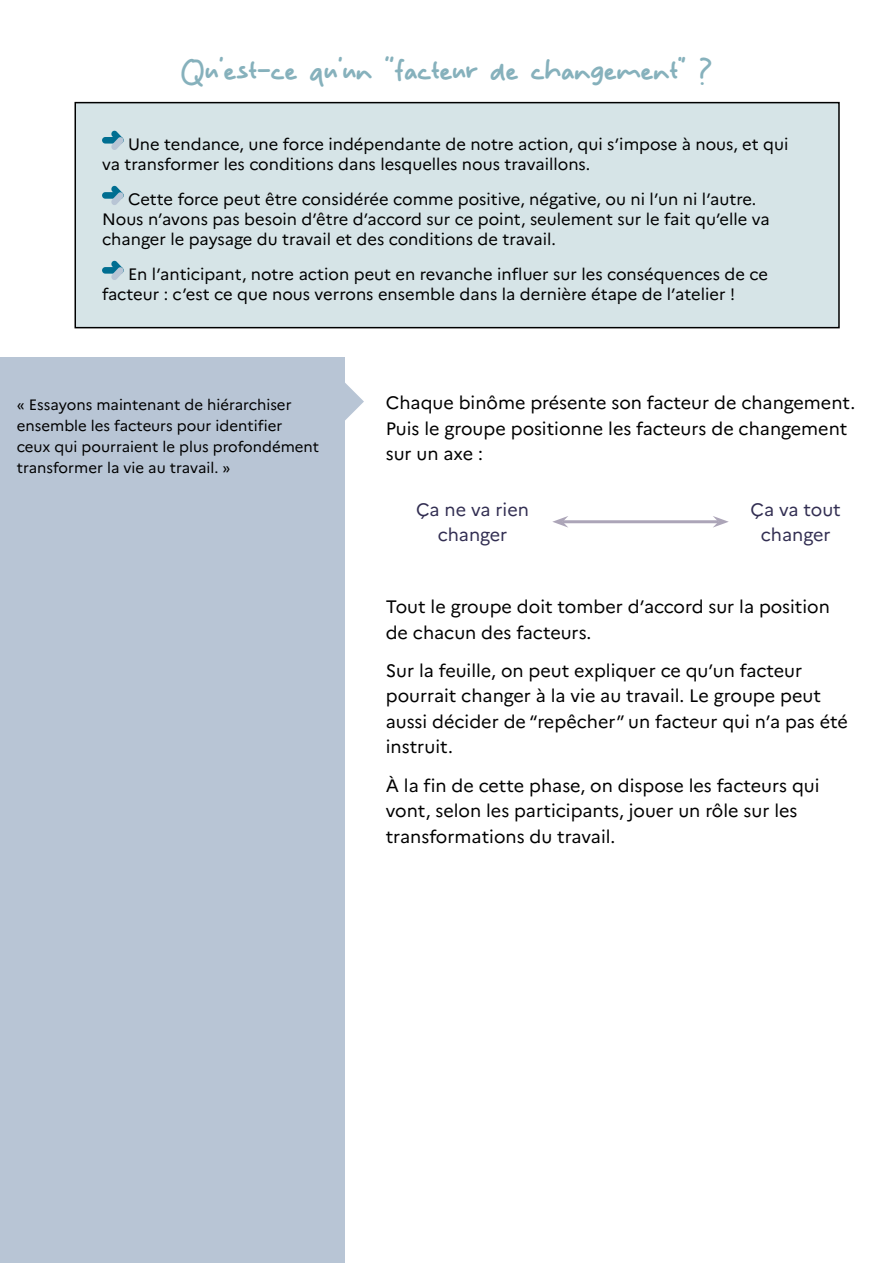
<style>
.page{position:relative;width:893px;height:1263px;background:#fff}
.page>*{position:absolute;margin:0;border:0;box-sizing:border-box;transform-origin:0 0}
.t1{font:40.5px "Miology";color:#86b1bc}
.t2{font:18px/25.5px "Marianne";color:#000}
.t3{font:18px/25.5px "Marianne";color:#322e52;text-align:center}
.t4{font:16.5px/19.8px "Marianne";color:#000}
.t5{font:15px/21px "Marianne";color:#000}
</style>
<div class="page">
<div style="left:75px;top:103px;width:764px;height:225px;background:#d6e4e7"></div>
<div style="left:75px;top:102px;width:765px;height:226px;border:2px solid #000"></div>
<div style="left:102px;top:137px;width:22px;height:7px;background:#006e91;border-radius:3px"></div>
<svg style="left:111px;top:130px;width:13px;height:20px"></svg>
<div style="left:102px;top:192px;width:22px;height:7px;background:#006e91;border-radius:3px"></div>
<svg style="left:111px;top:186px;width:13px;height:19px"></svg>
<div style="left:102px;top:267px;width:22px;height:7px;background:#006e91;border-radius:3px"></div>
<svg style="left:111px;top:260px;width:13px;height:20px"></svg>
<div style="left:0;top:357px;width:344px;height:906px;background:#b8c5d5"></div>
<svg style="left:344px;top:382px;width:20px;height:39px"></svg>
<hr style="left:563px;top:520px;width:155px;height:3px;background:#aca5b8">
<svg style="left:552px;top:516px;width:16px;height:12px"></svg>
<svg style="left:713px;top:516px;width:16px;height:12px"></svg>
<hr style="left:892px;top:325px;width:1px;height:938px;background:#b8c5d5">
<h1 class="t1" style="left:181px;top:49px;width:533px">Qu’est-ce qu’un “facteur de changement” ?</h1>
<p class="t4" style="left:102px;top:134px;width:688px;text-indent:26px">Une tendance, une force indépendante de notre action, qui s’impose à nous, et qui va transformer les conditions dans lesquelles nous travaillons.</p>
<p class="t4" style="left:102px;top:189px;width:669px;text-indent:26px">Cette force peut être considérée comme positive, négative, ou ni l’un ni l’autre.<br>Nous n’avons pas besoin d’être d’accord sur ce point, seulement sur le fait qu’elle va changer le paysage du travail et des conditions de travail.</p>
<p class="t4" style="left:102px;top:264px;width:667px;text-indent:26px">En l’anticipant, notre action peut en revanche influer sur les conséquences de ce facteur : c’est ce que nous verrons ensemble dans la dernière étape de l’atelier !</p>
<p class="t5" style="left:17px;top:394px;width:304px">« Essayons maintenant de hiérarchiser ensemble les facteurs pour identifier ceux qui pourraient le plus profondément transformer la vie au travail. »</p>
<p class="t2" style="left:386px;top:390px;width:471px">Chaque binôme présente son facteur de changement.<br>Puis le groupe positionne les facteurs de changement sur un axe :</p>
<p class="t3" style="left:416px;top:497px;width:114px">Ça ne va rien changer</p>
<p class="t3" style="left:751px;top:497px;width:92px">Ça va tout changer</p>
<p class="t2" style="left:386px;top:594px;width:446px">Tout le groupe doit tomber d’accord sur la position de chacun des facteurs.</p>
<p class="t2" style="left:386px;top:658px;width:464px">Sur la feuille, on peut expliquer ce qu’un facteur pourrait changer à la vie au travail. Le groupe peut aussi décider de “repêcher” un facteur qui n’a pas été instruit.</p>
<p class="t2" style="left:386px;top:772px;width:435px">À la fin de cette phase, on dispose les facteurs qui vont, selon les participants, jouer un rôle sur les transformations du travail.</p>
</div>
